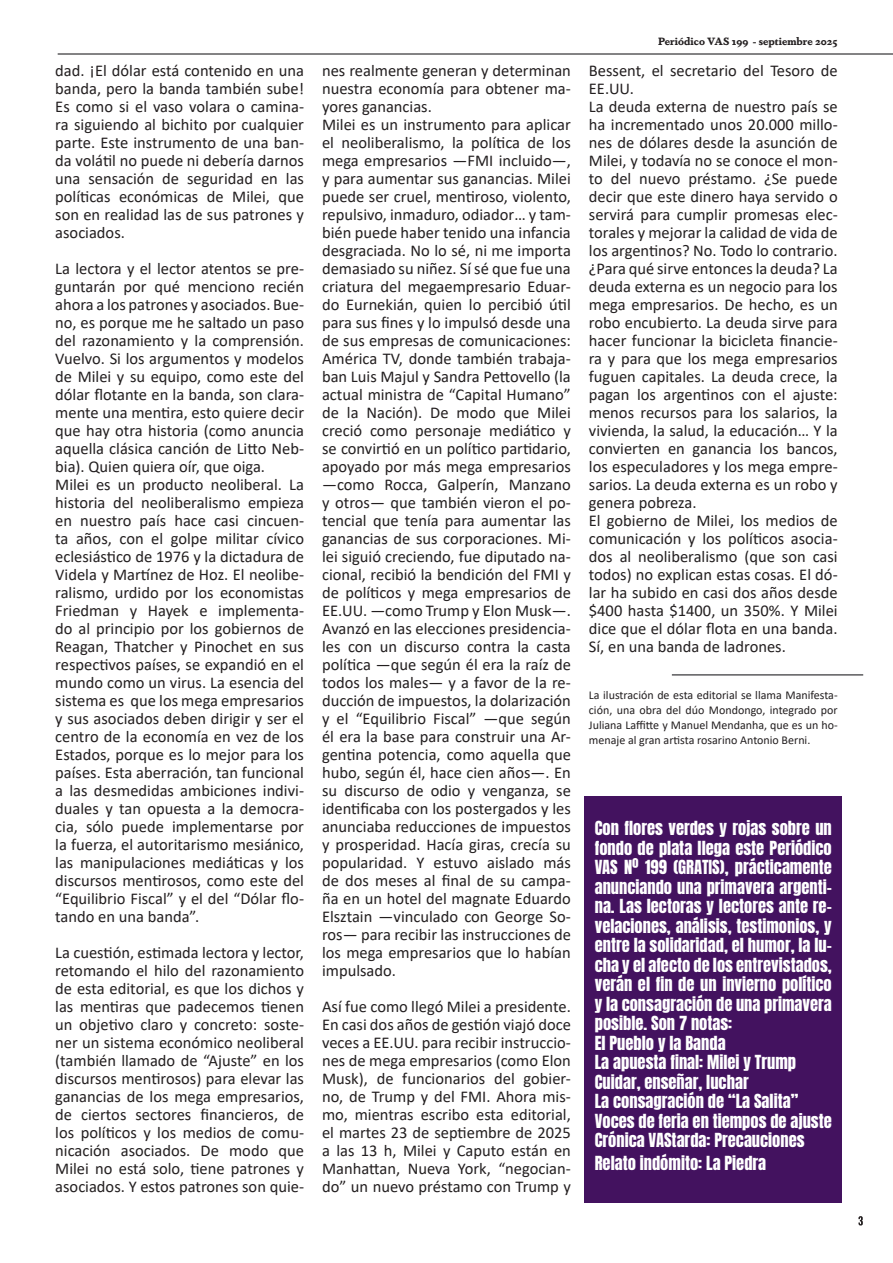
<style>
.page{position:relative;width:893px;height:1263px;background:#fff}
.page>*{position:absolute;margin:0;border:0;box-sizing:border-box;transform-origin:0 0}
.t1{font:16.5px/18px "Calibri";color:#231f20;text-align:justify}
.t2{font:16.5px/19.5px "Anton";color:#fff}
.t3{font:12px/15px "Calibri";color:#231f20;text-align:justify}
.t4{font:700 10.5px "Dapifer";color:#231f20}
</style>
<div class="page">
<hr style="left:58px;top:54px;width:835px;height:1px;background:#09080b">
<svg style="left:858px;top:1216px;width:5px;height:9px"></svg>
<hr style="left:672px;top:675px;width:191px;height:1px;background:#09080b">
<div style="left:584px;top:796px;width:258px;height:406px;background:#43125f"></div>
<p class="t1" style="left:55px;top:61px;width:250px">dad. ¡El dólar está contenido en una banda, pero la banda también sube!<br>Es como si el vaso volara o camina&shy;ra siguiendo al bichito por cualquier parte. Este instrumento de una ban&shy;da volátil no puede ni debería darnos una sensación de seguridad en las políticas económicas de Milei, que son en realidad las de sus patrones y asociados.</p>
<p class="t1" style="left:55px;top:259px;width:250px;text-align:left">La lectora y el lector atentos se pre&shy;guntarán por qué menciono recién ahora a los patrones y asociados. Bue&shy;no, es porque me he saltado un paso del razonamiento y la comprensión.<br>Vuelvo. Si los argumentos y modelos de Milei y su equipo, como este del dólar flotante en la banda, son clara&shy;mente una mentira, esto quiere decir que hay otra historia (como anuncia aquella clásica canción de Litto Neb&shy;bia). Quien quiera oír, que oiga.<br>Milei es un producto neoliberal. La historia del neoliberalismo empieza en nuestro país hace casi cincuen&shy;ta años, con el golpe militar cívico eclesiástico de 1976 y la dictadura de Videla y Martínez de Hoz. El neolibe&shy;ralismo, urdido por los economistas Friedman y Hayek e implementa&shy;do al principio por los gobiernos de Reagan, Thatcher y Pinochet en sus respectivos países, se expandió en el mundo como un virus. La esencia del sistema es que los mega empresarios y sus asociados deben dirigir y ser el centro de la economía en vez de los Estados, porque es lo mejor para los países. Esta aberración, tan funcional a las desmedidas ambiciones indivi&shy;duales y tan opuesta a la democra&shy;cia, sólo puede implementarse por la fuerza, el autoritarismo mesiánico, las manipulaciones mediáticas y los discursos mentirosos, como este del “Equilibrio Fiscal” y el del “Dólar flo&shy;tando en una banda”.</p>
<p class="t1" style="left:55px;top:943px;width:250px">La cuestión, estimada lectora y lector, retomando el hilo del razonamiento de esta editorial, es que los dichos y las mentiras que padecemos tienen un objetivo claro y concreto: soste&shy;ner un sistema económico neoliberal (también llamado de “Ajuste” en los discursos mentirosos) para elevar las ganancias de los mega empresarios, de ciertos sectores financieros, de los políticos y los medios de comu&shy;nicación asociados. De modo que Milei no está solo, tiene patrones y asociados. Y estos patrones son quie-</p>
<p class="t1" style="left:322px;top:61px;width:250px;text-align:left">nes realmente generan y determinan nuestra economía para obtener ma&shy;yores ganancias.<br>Milei es un instrumento para aplicar el neoliberalismo, la política de los mega empresarios —FMI incluido—, y para aumentar sus ganancias. Milei puede ser cruel, mentiroso, violento, repulsivo, inmaduro, odiador… y tam&shy;bién puede haber tenido una infancia desgraciada. No lo sé, ni me importa demasiado su niñez. Sí sé que fue una criatura del megaempresario Eduar&shy;do Eurnekián, quien lo percibió útil para sus fines y lo impulsó desde una de sus empresas de comunicaciones:<br>América TV, donde también trabaja&shy;ban Luis Majul y Sandra Pettovello (la actual ministra de “Capital Humano” de la Nación). De modo que Milei creció como personaje mediático y se convirtió en un político partidario, apoyado por más mega empresarios —como Rocca, Galperín, Manzano y otros— que también vieron el po&shy;tencial que tenía para aumentar las ganancias de sus corporaciones. Mi&shy;lei siguió creciendo, fue diputado na&shy;cional, recibió la bendición del FMI y de políticos y mega empresarios de EE.UU. —como Trump y Elon Musk—.<br>Avanzó en las elecciones presidencia&shy;les con un discurso contra la casta política —que según él era la raíz de todos los males— y a favor de la re&shy;ducción de impuestos, la dolarización y el “Equilibrio Fiscal” —que según él era la base para construir una Ar&shy;gentina potencia, como aquella que hubo, según él, hace cien años—. En su discurso de odio y venganza, se identificaba con los postergados y les anunciaba reducciones de impuestos y prosperidad. Hacía giras, crecía su popularidad. Y estuvo aislado más de dos meses al final de su campa&shy;ña en un hotel del magnate Eduardo Elsztain —vinculado con George So&shy;ros— para recibir las instrucciones de los mega empresarios que lo habían impulsado.</p>
<p class="t1" style="left:322px;top:997px;width:250px">Así fue como llegó Milei a presidente.<br>En casi dos años de gestión viajó doce veces a EE.UU. para recibir instruccio&shy;nes de mega empresarios (como Elon Musk), de funcionarios del gobier&shy;no, de Trump y del FMI. Ahora mis&shy;mo, mientras escribo esta editorial, el martes 23 de septiembre de 2025 a las 13 h, Milei y Caputo están en Manhattan, Nueva York, “negocian&shy;do” un nuevo préstamo con Trump y</p>
<p class="t4" style="left:658px;top:34px;width:181px">Periódico VAS 199 - septiembre 2025</p>
<p class="t1" style="left:589px;top:61px;width:250px;text-align:left">Bessent, el secretario del Tesoro de EE.UU.<br>La deuda externa de nuestro país se ha incrementado unos 20.000 millo&shy;nes de dólares desde la asunción de Milei, y todavía no se conoce el mon&shy;to del nuevo préstamo. ¿Se puede decir que este dinero haya servido o servirá para cumplir promesas elec&shy;torales y mejorar la calidad de vida de los argentinos? No. Todo lo contrario. ¿Para qué sirve entonces la deuda? La deuda externa es un negocio para los mega empresarios. De hecho, es un robo encubierto. La deuda sirve para hacer funcionar la bicicleta financie&shy;ra y para que los mega empresarios fuguen capitales. La deuda crece, la pagan los argentinos con el ajuste: menos recursos para los salarios, la vivienda, la salud, la educación… Y la convierten en ganancia los bancos, los especuladores y los mega empre&shy;sarios. La deuda externa es un robo y genera pobreza.<br>El gobierno de Milei, los medios de comunicación y los políticos asocia&shy;dos al neoliberalismo (que son casi todos) no explican estas cosas. El dó&shy;lar ha subido en casi dos años desde $400 hasta $1400, un 350%. Y Milei dice que el dólar flota en una banda.<br>Sí, en una banda de ladrones.</p>
<p class="t3" style="left:589px;top:687px;width:250px">La ilustración de esta editorial se llama Manifesta&shy;ción, una obra del dúo Mondongo, integrado por Juliana Laffitte y Manuel Mendanha, que es un ho&shy;menaje al gran artista rosarino Antonio Berni.</p>
<p class="t2" style="left:595px;top:820px;width:239px">Con flores verdes y rojas sobre un fondo de plata llega este Periódico<br>VAS Nº 199 (GRATIS), prácticamente anunciando una primavera argenti&shy;na. Las lectoras y lectores ante re&shy;velaciones, análisis, testimonios, y entre la solidaridad, el humor, la lu&shy;cha y el afecto de los entrevistados, verán el fin de un invierno político y la consagración de una primavera posible. Son 7 notas:<br>El Pueblo y la Banda<br>La apuesta final: Milei y Trump<br>Cuidar, enseñar, luchar<br>La consagración de “La Salita”<br>Voces de feria en tiempos de ajuste<br>Crónica VAStarda: Precauciones</p>
<p class="t2" style="left:595px;top:1154px;width:173px">Relato indómito: La Piedra</p>
</div>
